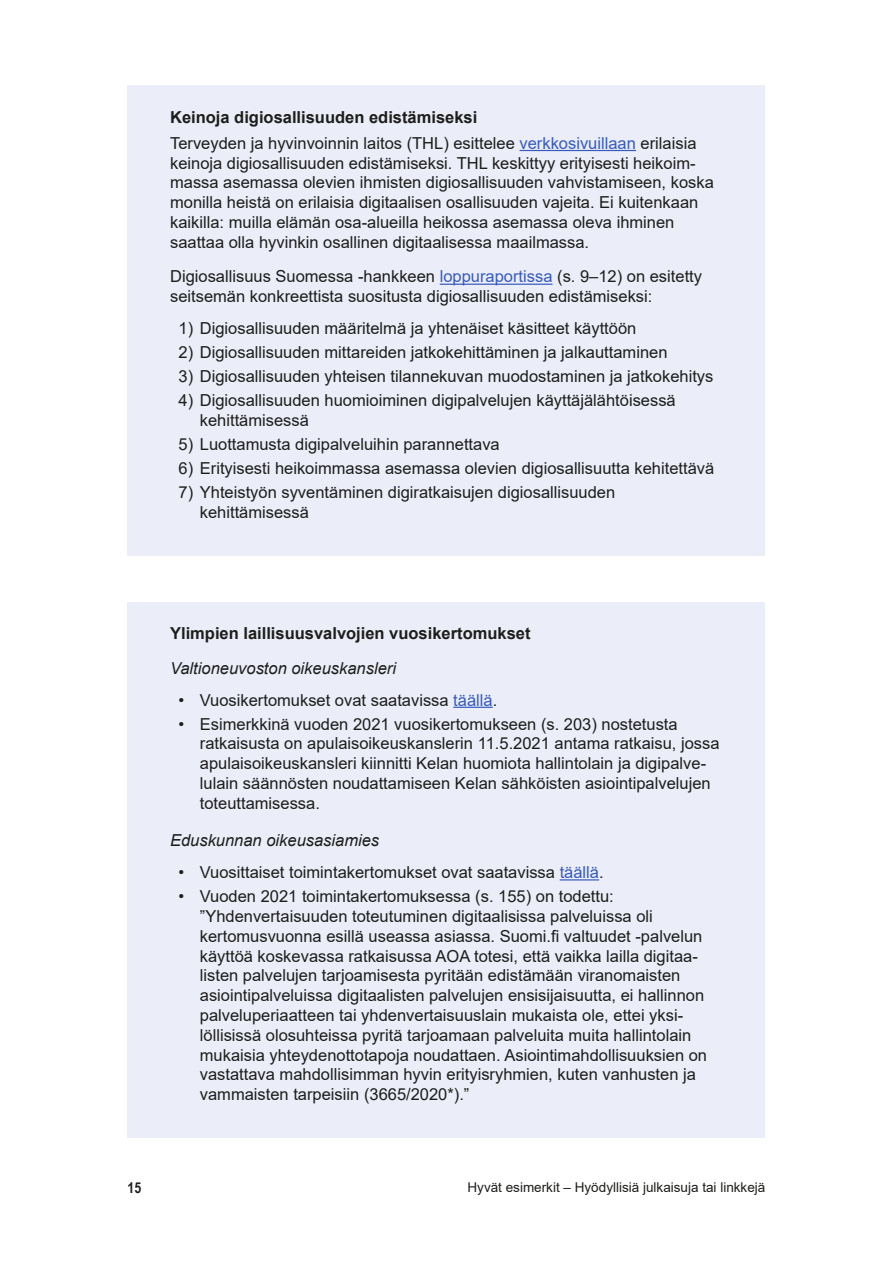
<style>
.page{position:relative;width:893px;height:1263px;background:#fff}
.page>*{position:absolute;margin:0;border:0;box-sizing:border-box;transform-origin:0 0}
.Leipis_-_uusi{font:16.5px/19.8px "Arial";color:#1d1d1b}
.H4_-_isompi_väli{font:700 16.5px "Arial";color:#1d1d1b}
.Leipis_-_uusi-2{font:italic 16.5px "Arial";color:#1d1d1b}
.t1{font:700 15px "Arial Narrow";color:#1d1d1b}
.t2{font:13.5px "Arial";color:#1d1d1b}
.s1{color:#365abd}
</style>
<div class="page">
<div style="left:128px;top:85px;width:637px;height:1052px;background:#ebeef8"></div>
<hr style="left:519px;top:150px;width:117px;height:1px;background:#365abd">
<hr style="left:440px;top:284px;width:113px;height:1px;background:#365abd">
<div style="left:128px;top:555px;width:637px;height:46px;background:#fff"></div>
<hr style="left:453px;top:707px;width:40px;height:1px;background:#365abd">
<hr style="left:560px;top:879px;width:39px;height:1px;background:#365abd">
<h4 class="H4_-_isompi_väli" style="left:170px;top:105px;width:309px">Keinoja digiosallisuuden edistämiseksi</h4>
<p class="Leipis_-_uusi" style="left:170px;top:133px;width:545px">Terveyden ja hyvinvoinnin laitos (THL) esittelee <span class="s1">verkkosivuillaan</span> erilaisia keinoja digiosallisuuden edistämiseksi. THL keskittyy erityisesti heikoim&shy;massa asemassa olevien ihmisten digiosallisuuden vahvistamiseen, koska monilla heistä on erilaisia digitaalisen osallisuuden vajeita. Ei kuitenkaan kaikilla: muilla elämän osa-alueilla heikossa asemassa oleva ihminen saattaa olla hyvinkin osallinen digitaalisessa maailmassa.</p>
<p class="Leipis_-_uusi" style="left:170px;top:267px;width:533px">Digiosallisuus Suomessa -hankkeen <span class="s1">loppuraportissa</span> (s. 9–12) on esitetty seitsemän konkreettista suositusta digiosallisuuden edistämiseksi:</p>
<p class="Leipis_-_uusi" style="left:179px;top:318px;width:459px">1) Digiosallisuuden määritelmä ja yhtenäiset käsitteet käyttöön</p>
<p class="Leipis_-_uusi" style="left:179px;top:342px;width:490px">2) Digiosallisuuden mittareiden jatkokehittäminen ja jalkauttaminen</p>
<p class="Leipis_-_uusi" style="left:179px;top:366px;width:536px">3) Digiosallisuuden yhteisen tilannekuvan muodostaminen ja jatkokehitys</p>
<p class="Leipis_-_uusi" style="left:200px;top:390px;width:477px;text-indent:-21px">4) Digiosallisuuden huomioiminen digipalvelujen käyttäjälähtöisessä kehittämisessä</p>
<p class="Leipis_-_uusi" style="left:179px;top:434px;width:323px">5) Luottamusta digipalveluihin parannettava</p>
<p class="Leipis_-_uusi" style="left:179px;top:458px;width:537px">6) Erityisesti heikoimmassa asemassa olevien digiosallisuutta kehitettävä</p>
<p class="Leipis_-_uusi" style="left:200px;top:482px;width:417px;text-indent:-21px">7) Yhteistyön syventäminen digiratkaisujen digiosallisuuden kehittämisessä</p>
<h4 class="H4_-_isompi_väli" style="left:170px;top:622px;width:362px">Ylimpien laillisuusvalvojien vuosikertomukset</h4>
<p class="Leipis_-_uusi-2" style="left:170px;top:657px;width:227px">Valtioneuvoston oikeuskansleri</p>
<p class="Leipis_-_uusi" style="left:179px;top:690px;width:320px">• Vuosikertomukset ovat saatavissa <span class="s1">täällä</span>.</p>
<p class="Leipis_-_uusi" style="left:200px;top:714px;width:521px;text-indent:-21px">• Esimerkkinä vuoden 2021 vuosikertomukseen (s. 203) nostetusta ratkaisusta on apulaisoikeuskanslerin 11.5.2021 antama ratkaisu, jossa apulaisoikeuskansleri kiinnitti Kelan huomiota hallintolain ja digipalve&shy;lulain säännösten noudattamiseen Kelan sähköisten asiointipalvelujen toteuttamisessa.</p>
<p class="Leipis_-_uusi-2" style="left:170px;top:830px;width:211px">Eduskunnan oikeusasiamies</p>
<p class="Leipis_-_uusi" style="left:179px;top:862px;width:427px">• Vuosittaiset toimintakertomukset ovat saatavissa <span class="s1">täällä</span>.</p>
<p class="Leipis_-_uusi" style="left:200px;top:886px;width:509px;text-indent:-21px">• Vuoden 2021 toimintakertomuksessa (s. 155) on todettu: ”Yhdenvertaisuuden toteutuminen digitaalisissa palveluissa oli kertomusvuonna esillä useassa asiassa. Suomi.fi valtuudet -palvelun käyttöä koskevassa ratkaisussa AOA totesi, että vaikka lailla digitaa&shy;listen palvelujen tarjoamisesta pyritään edistämään viranomaisten asiointipalveluissa digitaalisten palvelujen ensisijaisuutta, ei hallinnon palveluperiaatteen tai yhdenvertaisuuslain mukaista ole, ettei yksi&shy;löllisissä olosuhteissa pyritä tarjoamaan palveluita muita hallintolain mukaisia yhteydenottotapoja noudattaen. Asiointimahdollisuuksien on vastattava mahdollisimman hyvin erityisryhmien, kuten vanhusten ja vammaisten tarpeisiin (3665/2020*).”</p>
<p class="t1" style="left:128px;top:1176px;width:15px">15</p>
<p class="t2" style="left:467px;top:1178px;width:299px">Hyvät esimerkit – Hyödyllisiä julkaisuja tai linkkejä</p>
</div>
